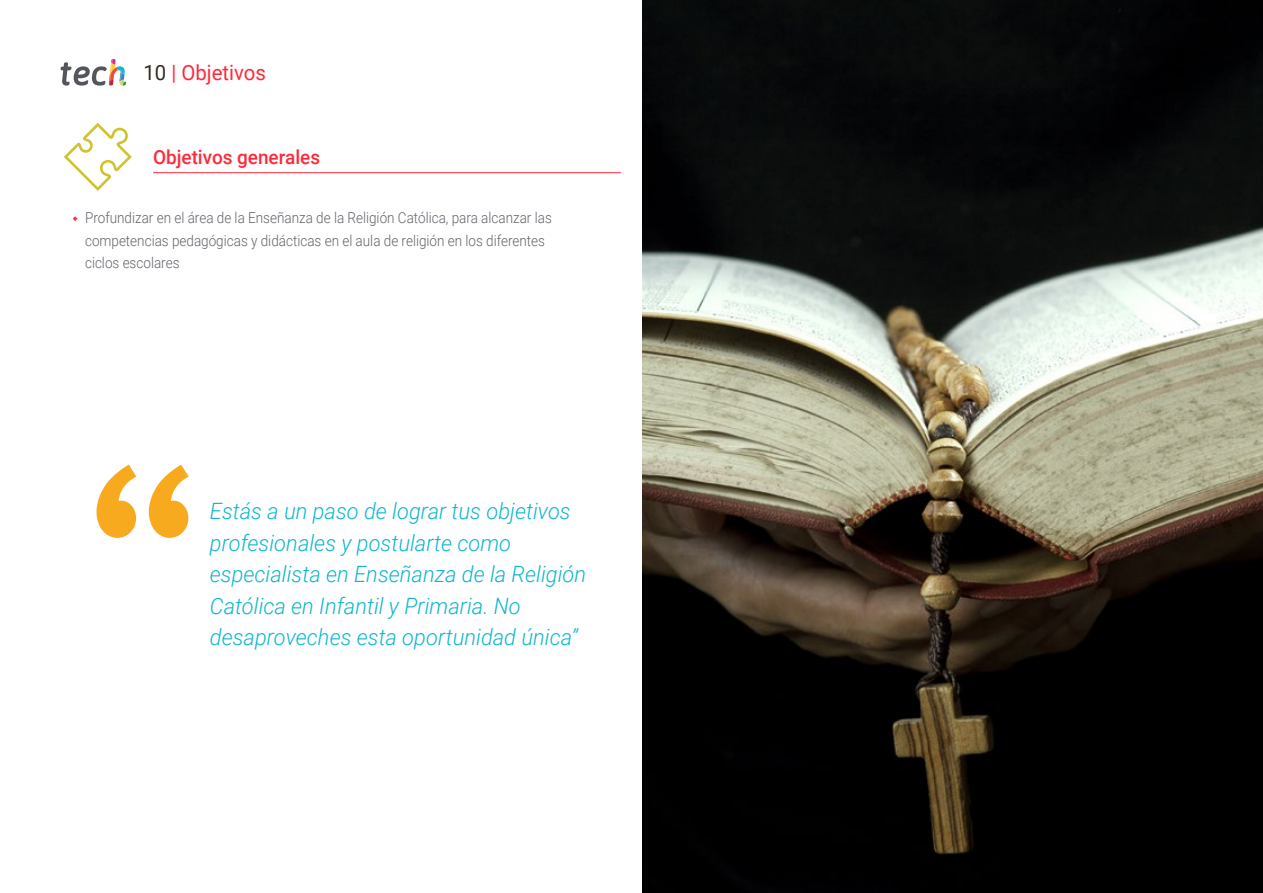
<style>
.page{position:relative;width:1263px;height:893px;background:#fff}
.page>*{position:absolute;margin:0;border:0;box-sizing:border-box;transform-origin:0 0}
.t1{font:italic 300 22.5px/31.5px "Roboto";color:#0fb6cf}
.t2{font:21px "Roboto";color:#ff293a}
.t3{font:500 19.5px "Roboto";color:#ff293a}
.t4{font:300 15px/22.5px "Roboto";color:#61646a;scale:.9 1}
.s1{color:#312e20}
</style>
<div class="page">
<hr style="left:153px;top:172px;width:468px;height:1px;background:#ff293a">
<svg style="left:64px;top:123px;width:68px;height:68px"></svg>
<img style="left:642px;top:0;width:621px;height:893px">
<svg style="left:97px;top:465px;width:92px;height:73px"></svg>
<svg style="left:61px;top:59px;width:65px;height:27px"></svg>
<p class="t2" style="left:144px;top:57px;width:124px"><span class="s1">10</span> | Objetivos</p>
<p class="t3" style="left:153px;top:144px;width:169px">Objetivos generales</p>
<p class="t4" style="left:85px;top:206px;width:520px">Profundizar en el área de la Enseñanza de la Religión Católica, para alcanzar las competencias pedagógicas y didácticas en el aula de religión en los diferentes ciclos escolares</p>
<p class="t1" style="left:210px;top:494px;width:378px">Estás a un paso de lograr tus objetivos profesionales y postularte como especialista en Enseñanza de la Religión Católica en Infantil y Primaria. No desaproveches esta oportunidad única”</p>
</div>
